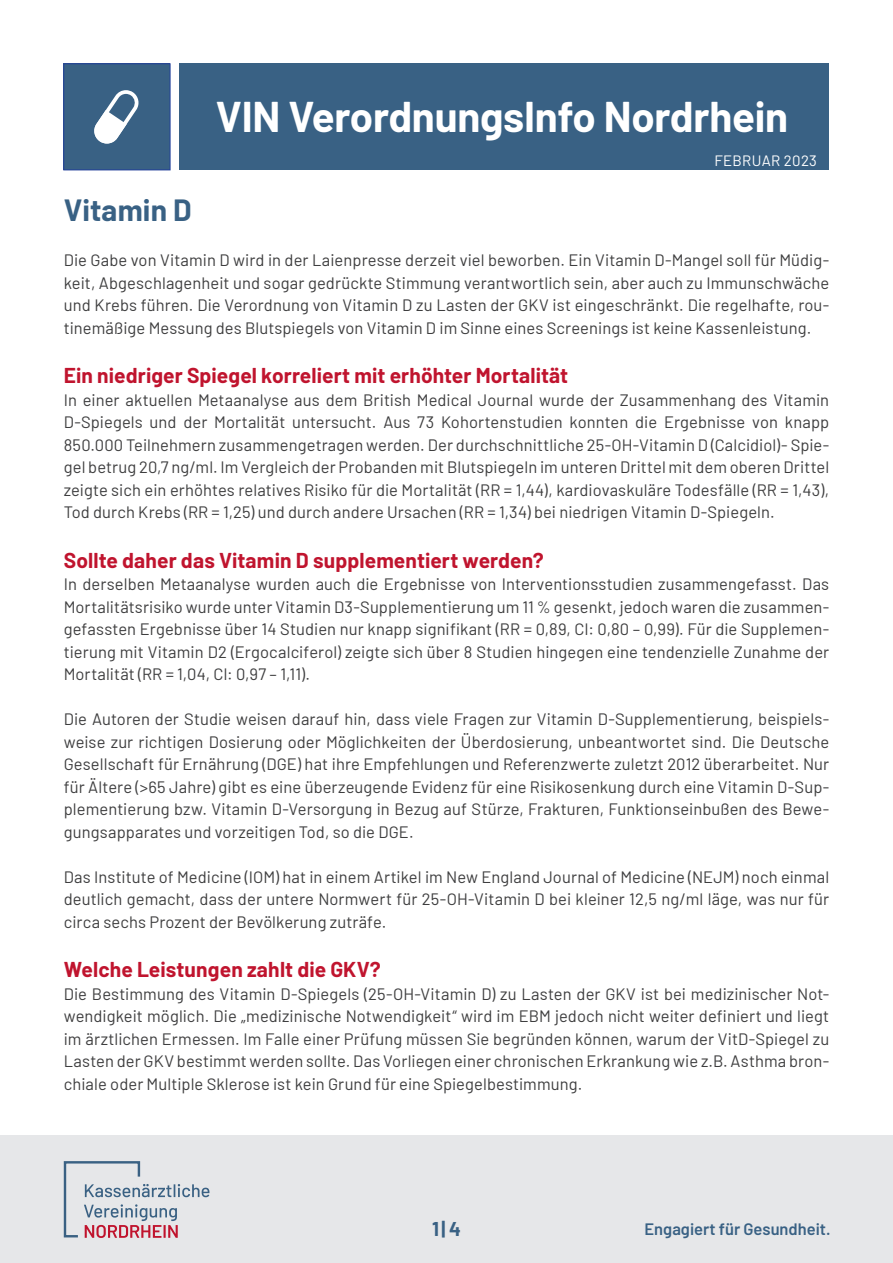
<style>
.page{position:relative;width:893px;height:1263px;background:#fff}
.page>*{position:absolute;margin:0;border:0;box-sizing:border-box;transform-origin:0 0}
.t1{font:700 42px "Barlow";letter-spacing:-.005em;color:#fff}
._1_0_-_Fließtext_-_1{font:700 30px "Barlow";letter-spacing:.005em;color:#396184}
._1_0_-_Fließtext_-_1-2{font:700 21px "Barlow";letter-spacing:.005em;color:#c0142e}
.t2{font:700 19.5px "Barlow";color:#396184}
._1_0_-_Fließtext_-_1-3{font:16.5px/22.5px "Barlow";letter-spacing:.005em;color:#3e3e3f;text-align:justify}
.t3{font:600 16.5px "Barlow";color:#396184}
.t4{font:15px "Barlow";letter-spacing:.02em;color:#fff}
</style>
<div class="page">
<div style="left:180px;top:64px;width:649px;height:106px;background:#396184"></div>
<div style="left:64px;top:64px;width:106px;height:106px;background:#396184"></div>
<div style="left:64px;top:64px;width:106px;height:106px;border:1px solid #223f99"></div>
<svg style="left:94px;top:90px;width:45px;height:54px"></svg>
<div style="left:0;top:1135px;width:893px;height:128px;background:#e6e7e9"></div>
<svg style="left:64px;top:1161px;width:145px;height:77px"></svg>
<h1 class="t1" style="left:216px;top:86px;width:574px">VIN VerordnungsInfo Nordrhein</h1>
<p class="t4" style="left:714px;top:149px;width:104px">FEBRUAR 2023</p>
<p class="_1_0_-_Fließtext_-_1" style="left:64px;top:188px;width:129px">Vitamin D</p>
<p class="_1_0_-_Fließtext_-_1-3" style="left:64px;top:248px;width:767px">Die Gabe von Vitamin D wird in der Laienpresse derzeit viel beworben. Ein Vitamin D-Mangel soll für Müdig&shy;keit, Abgeschlagenheit und sogar gedrückte Stimmung verantwortlich sein, aber auch zu Immunschwäche und Krebs führen. Die Verordnung von Vitamin D zu Lasten der GKV ist eingeschränkt. Die regelhafte, rou&shy;tinemäßige Messung des Blutspiegels von Vitamin D im Sinne eines Screenings ist keine Kassenleistung.</p>
<p class="_1_0_-_Fließtext_-_1-2" style="left:64px;top:360px;width:506px">Ein niedriger Spiegel korreliert mit erhöhter Mortalität</p>
<p class="_1_0_-_Fließtext_-_1-3" style="left:64px;top:387px;width:767px">In einer aktuellen Metaanalyse aus dem British Medical Journal wurde der Zusammenhang des Vitamin D-Spiegels und der Mortalität untersucht. Aus 73 Kohortenstudien konnten die Ergebnisse von knapp 850.000 Teilnehmern zusammengetragen werden. Der durchschnittliche 25-OH-Vitamin D (Calcidiol)- Spie&shy;gel betrug 20,7 ng/ml. Im Vergleich der Probanden mit Blutspiegeln im unteren Drittel mit dem oberen Drittel zeigte sich ein erhöhtes relatives Risiko für die Mortalität (RR = 1,44), kardiovaskuläre Todesfälle (RR = 1,43), Tod durch Krebs (RR = 1,25) und durch andere Ursachen (RR = 1,34) bei niedrigen Vitamin D-Spiegeln.</p>
<p class="_1_0_-_Fließtext_-_1-2" style="left:64px;top:545px;width:481px">Sollte daher das Vitamin D supplementiert werden?</p>
<p class="_1_0_-_Fließtext_-_1-3" style="left:64px;top:572px;width:767px">In derselben Metaanalyse wurden auch die Ergebnisse von Interventionsstudien zusammengefasst. Das Mortalitätsrisiko wurde unter Vitamin D3-Supplementierung um 11 % gesenkt, jedoch waren die zusammen&shy;gefassten Ergebnisse über 14 Studien nur knapp signifikant (RR = 0,89, CI: 0,80 – 0,99). Für die Supplemen&shy;tierung mit Vitamin D2 (Ergocalciferol) zeigte sich über 8 Studien hingegen eine tendenzielle Zunahme der Mortalität (RR = 1,04, CI: 0,97 – 1,11).</p>
<p class="_1_0_-_Fließtext_-_1-3" style="left:64px;top:707px;width:767px">Die Autoren der Studie weisen darauf hin, dass viele Fragen zur Vitamin D-Supplementierung, beispiels&shy;weise zur richtigen Dosierung oder Möglichkeiten der Überdosierung, unbeantwortet sind. Die Deutsche Gesellschaft für Ernährung (DGE) hat ihre Empfehlungen und Referenzwerte zuletzt 2012 überarbeitet. Nur für Ältere (&gt;65 Jahre) gibt es eine überzeugende Evidenz für eine Risikosenkung durch eine Vitamin D-Sup&shy;plementierung bzw. Vitamin D-Versorgung in Bezug auf Stürze, Frakturen, Funktionseinbußen des Bewe&shy;gungsapparates und vorzeitigen Tod, so die DGE.</p>
<p class="_1_0_-_Fließtext_-_1-3" style="left:64px;top:864px;width:767px">Das Institute of Medicine (IOM) hat in einem Artikel im New England Journal of Medicine (NEJM) noch einmal deutlich gemacht, dass der untere Normwert für 25-OH-Vitamin D bei kleiner 12,5 ng/ml läge, was nur für circa sechs Prozent der Bevölkerung zuträfe.</p>
<p class="_1_0_-_Fließtext_-_1-2" style="left:64px;top:954px;width:319px">Welche Leistungen zahlt die GKV?</p>
<p class="_1_0_-_Fließtext_-_1-3" style="left:64px;top:981px;width:767px">Die Bestimmung des Vitamin D-Spiegels (25-OH-Vitamin D) zu Lasten der GKV ist bei medizinischer Not&shy;wendigkeit möglich. Die „medizinische Notwendigkeit“ wird im EBM jedoch nicht weiter definiert und liegt im ärztlichen Ermessen. Im Falle einer Prüfung müssen Sie begründen können, warum der VitD-Spiegel zu Lasten der GKV bestimmt werden sollte. Das Vorliegen einer chronischen Erkrankung wie z.B. Asthma bron&shy;chiale oder Multiple Sklerose ist kein Grund für eine Spiegelbestimmung.</p>
<p class="t2" style="left:432px;top:1214px;width:30px">1| 4</p>
<p class="t3" style="left:645px;top:1217px;width:188px">Engagiert für Gesundheit.</p>
</div>
